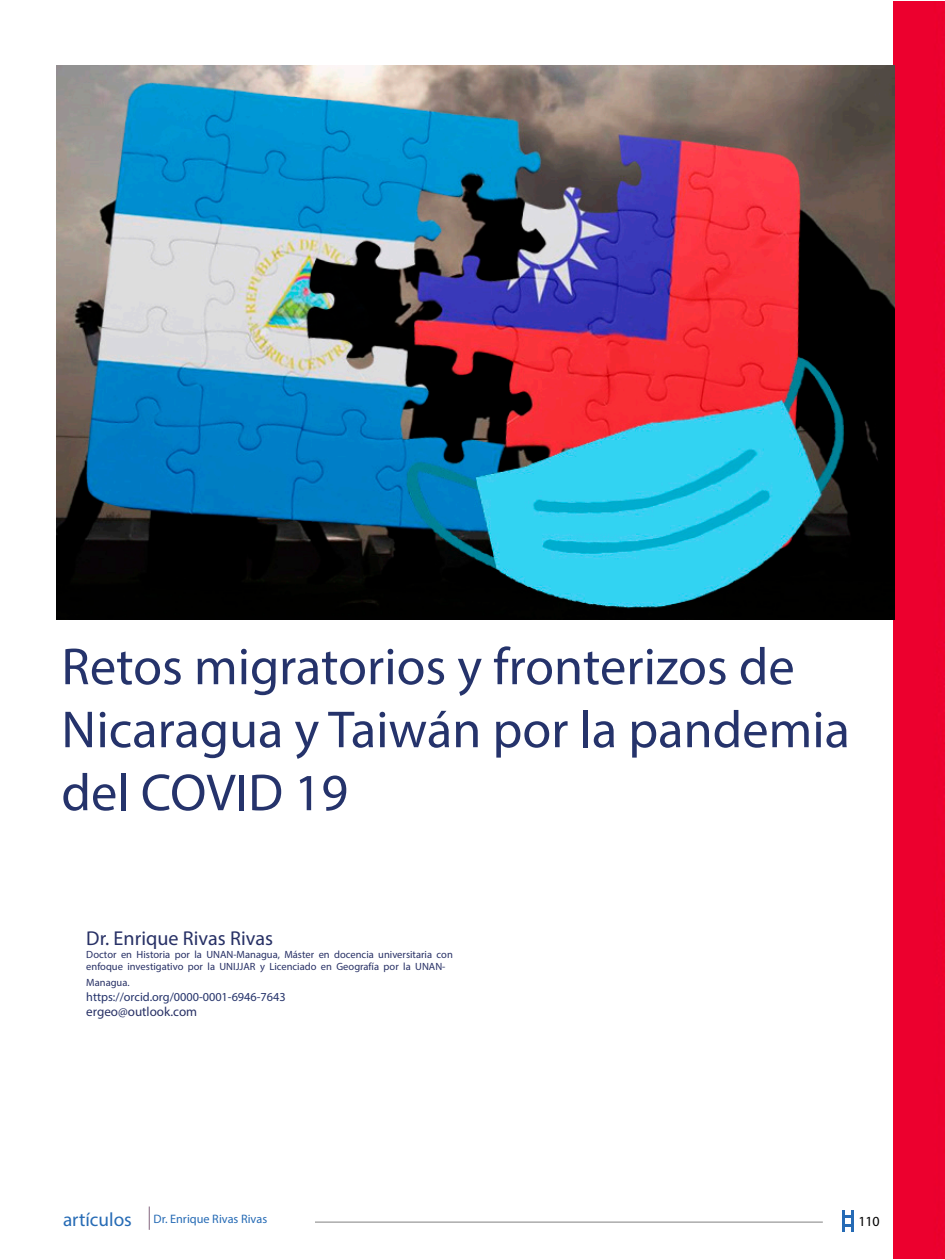
<style>
.page{position:relative;width:945px;height:1260px;background:#fff}
.page>*{position:absolute;margin:0;border:0;box-sizing:border-box;transform-origin:0 0}
.t1{font:52.5px/63px "Myriad Pro";color:#25336b}
.t2{font:20.12px "Myriad Pro";color:#273065}
.t3{font:14px "Myriad Pro";color:#000}
.t4{font:13.12px "Myriad Pro";color:#273065}
.t5{font:12.25px "Myriad Pro";color:#25336b}
.t6{font:12.25px "Myriad Pro";color:#266bb5}
.t7{font:10.5px/12.6px "Myriad Pro";color:#273065}
.s1{font-size:19.25px}
</style>
<div class="page">
<hr style="left:315px;top:1222px;width:508px;height:1px;background:#808080">
<svg style="left:149px;top:1207px;width:1px;height:23px"></svg>
<svg style="left:842px;top:1210px;width:12px;height:22px"></svg>
<div style="left:893px;top:1px;width:52px;height:1258px;background:#ec002e"></div>
<img style="left:57px;top:65px;width:837px;height:555px">
<p class="t1" style="left:61px;top:634px;width:790px">Retos migratorios y fronterizos de<br>Nicaragua y Taiwán por la pandemia del COVID 19</p>
<p class="t2" style="left:86px;top:926px;width:188px">Dr. Enrique Rivas Rivas</p>
<p class="t7" style="left:86px;top:948px;width:368px">Doctor en Historia por la UNAN-Managua, Máster en docencia universitaria con enfoque investigativo por la UNIJJAR y Licenciado en Geografía por la UNAN-</p>
<p class="t7" style="left:86px;top:976px;width:45px">Managua.</p>
<p class="t5" style="left:86px;top:989px;width:201px">https://orcid.org/0000-0001-6946-7643</p>
<p class="t4" style="left:86px;top:1004px;width:112px">ergeo@outlook.com</p>
<p class="t6" style="left:63px;top:1212px;width:206px"><span class="s1">artículos</span> Dr. Enrique Rivas Rivas</p>
<h3 class="t3" style="left:859px;top:1213px;width:22px">110</h3>
</div>
